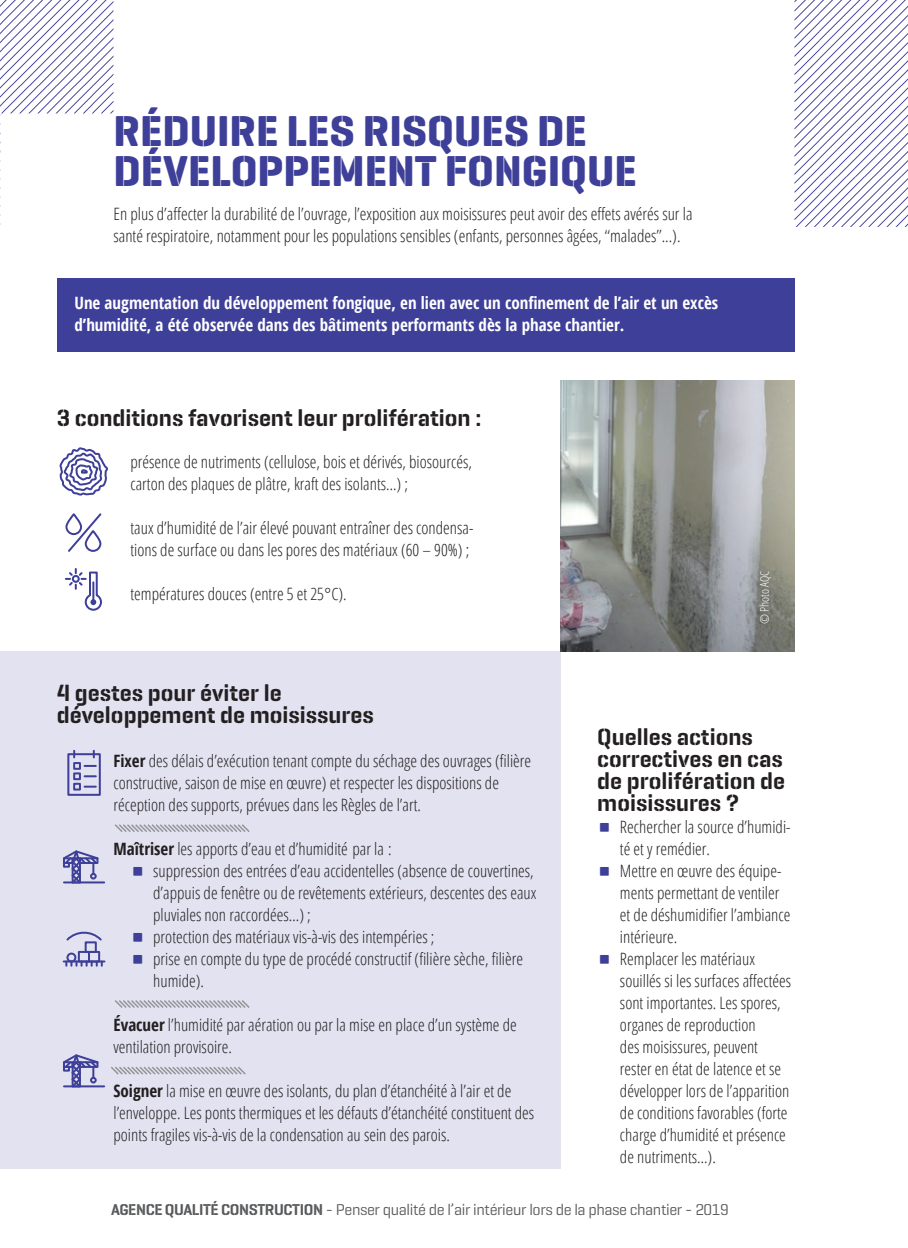
<style>
.page{position:relative;width:908px;height:1248px;background:#fff}
.page>*{position:absolute;margin:0;border:0;box-sizing:border-box;transform-origin:0 0}
.t1{font:700 44px/40px "Geogrotesque Stencil A";color:#3e3f99}
.t2{font:600 24px/22px "Geogrotesque Stencil B";color:#231f20}
.t3{font:300 condensed 17px/22px "Open Sans";color:#231f20}
.t4{font:700 condensed 17px/22px "Open Sans";color:#fff}
.t5{font:16px "Geogrotesque Stencil A";letter-spacing:-.025em;color:#57585a}
.t6{font:300 condensed 12px "Open Sans";color:#fff}
.s1{font-weight:700}
.s2{font-family:"Geogrotesque Stencil A";font-weight:700;font-stretch:normal;font-size:36px;color:#3e3f99}
.s3{font-weight:600}
</style>
<div class="page">
<div style="left:0;top:651px;width:560px;height:517px;background:#e3e2f1"></div>
<img style="left:560px;top:380px;width:234px;height:271px">
<div style="left:57px;top:279px;width:737px;height:73px;background:#3e3f99"></div>
<div style="left:67px;top:753px;width:34px;height:42px;border:2px solid #3e3f99"></div>
<div style="left:73px;top:762px;width:8px;height:7px;border:2px solid #3e3f99"></div>
<div style="left:73px;top:772px;width:8px;height:8px;border:2px solid #3e3f99"></div>
<div style="left:73px;top:782px;width:8px;height:8px;border:2px solid #3e3f99"></div>
<svg style="left:84px;top:764px;width:12px;height:2px"></svg>
<svg style="left:84px;top:775px;width:12px;height:2px"></svg>
<svg style="left:84px;top:785px;width:12px;height:2px"></svg>
<svg style="left:73px;top:750px;width:2px;height:7px"></svg>
<svg style="left:93px;top:750px;width:2px;height:7px"></svg>
<hr style="left:64px;top:881px;width:40px;height:2px;background:#3e3f99">
<svg style="left:63px;top:850px;width:37px;height:34px"></svg>
<hr style="left:64px;top:960px;width:40px;height:2px;background:#3e3f99">
<div style="left:88px;top:950px;width:12px;height:12px;border:2px solid #3e3f99"></div>
<div style="left:85px;top:941px;width:12px;height:11px;border:2px solid #3e3f99"></div>
<div style="left:78px;top:950px;width:12px;height:12px;border:2px solid #3e3f99"></div>
<svg style="left:65px;top:961px;width:38px;height:4px"></svg>
<div style="left:66px;top:952px;width:10px;height:10px;border:2px solid #3e3f99;border-radius:50%"></div>
<svg style="left:66px;top:931px;width:36px;height:11px"></svg>
<svg style="left:59px;top:447px;width:49px;height:49px"></svg>
<div style="left:65px;top:513px;width:17px;height:22px;border:2px solid #3e3f99;border-radius:7px"></div>
<svg style="left:66px;top:513px;width:36px;height:39px"></svg>
<svg style="left:66px;top:569px;width:36px;height:42px"></svg>
<svg style="left:114px;top:824px;width:136px;height:8px"></svg>
<svg style="left:115px;top:1000px;width:135px;height:8px"></svg>
<svg style="left:111px;top:1066px;width:135px;height:9px"></svg>
<hr style="left:64px;top:1085px;width:40px;height:2px;background:#3e3f99">
<svg style="left:63px;top:1054px;width:37px;height:34px"></svg>
<svg style="left:0;top:0;width:113px;height:225px"></svg>
<svg style="left:794px;top:0;width:113px;height:227px"></svg>
<h1 class="t1" style="left:113px;top:111px;width:524px">RÉDUIRE LES RISQUES DE<br>DÉVELOPPEMENT FONGIQUE</h1>
<p class="t3" style="left:113px;top:202px;width:580px">En plus d’affecter la durabilité de l’ouvrage, l’exposition aux moisissures peut avoir des effets avérés sur la santé respiratoire, notamment pour les populations sensibles (enfants, personnes âgées, ‘‘malades’’...).</p>
<p class="t4" style="left:74px;top:291px;width:645px">Une augmentation du développement fongique, en lien avec un confinement de l’air et un excès d’humidité, a été observée dans des bâtiments performants dès la phase chantier.</p>
<h2 class="t2" style="left:57px;top:406px;width:426px">3 conditions favorisent leur prolifération :</h2>
<p class="t3" style="left:130px;top:450px;width:343px">présence de nutriments (cellulose, bois et dérivés, biosourcés, carton des plaques de plâtre, kraft des isolants…) ;</p>
<p class="t3" style="left:130px;top:516px;width:344px">taux d’humidité de l’air élevé pouvant entraîner des condensa&shy;tions de surface ou dans les pores des matériaux (60 – 90%) ;</p>
<p class="t3" style="left:130px;top:582px;width:218px">températures douces (entre 5 et 25°C).</p>
<p class="t6" style="left:756px;top:624px;width:55px;rotate:-90deg">© Photo AQC</p>
<h2 class="t2" style="left:57px;top:681px;width:318px">4 gestes pour éviter le développement de moisissures</h2>
<p class="t3" style="left:113px;top:748px;width:419px"><span class="s1">Fixer</span> des délais d’exécution tenant compte du séchage des ouvrages (filière constructive, saison de mise en œuvre) et respecter les dispositions de réception des supports, prévues dans les Règles de l’art.</p>
<p class="t3" style="left:113px;top:836px;width:280px"><span class="s1">Maîtriser</span> les apports d’eau et d’humidité par la :</p>
<p class="t3" style="left:130px;top:858px;width:404px"><span class="s2">Δ</span> suppression des entrées d’eau accidentelles (absence de couvertines,</p>
<p class="t3" style="left:153px;top:880px;width:384px">d’appuis de fenêtre ou de revêtements extérieurs, descentes des eaux</p>
<p class="t3" style="left:153px;top:902px;width:159px">pluviales non raccordées…) ;</p>
<p class="t3" style="left:130px;top:924px;width:305px"><span class="s2">Δ</span> protection des matériaux vis-à-vis des intempéries ;</p>
<p class="t3" style="left:130px;top:946px;width:394px"><span class="s2">Δ</span> prise en compte du type de procédé constructif (filière sèche, filière</p>
<p class="t3" style="left:153px;top:968px;width:52px">humide).</p>
<p class="t3" style="left:113px;top:1012px;width:405px"><span class="s1">Évacuer</span> l’humidité par aération ou par la mise en place d’un système de ventilation provisoire.</p>
<p class="t3" style="left:113px;top:1078px;width:422px"><span class="s1">Soigner</span> la mise en œuvre des isolants, du plan d’étanchéité à l’air et de l’enveloppe. Les ponts thermiques et les défauts d’étanchéité constituent des points fragiles vis-à-vis de la condensation au sein des parois.</p>
<h2 class="t2" style="left:597px;top:725px;width:189px">Quelles actions correctives en cas de prolifération de moisissures ?</h2>
<p class="t3" style="left:597px;top:814px;width:195px"><span class="s2">Δ</span> Rechercher la source d’humidi-</p>
<p class="t3" style="left:619px;top:836px;width:91px">té et y remédier.</p>
<p class="t3" style="left:597px;top:858px;width:185px"><span class="s2">Δ</span> Mettre en œuvre des équipe-</p>
<p class="t3" style="left:619px;top:880px;width:161px">ments permettant de ventiler</p>
<p class="t3" style="left:619px;top:902px;width:172px">et de déshumidifier l’ambiance</p>
<p class="t3" style="left:619px;top:924px;width:59px">intérieure.</p>
<p class="t3" style="left:597px;top:946px;width:159px"><span class="s2">Δ</span> Remplacer les matériaux</p>
<p class="t3" style="left:619px;top:968px;width:173px">souillés si les surfaces affectées</p>
<p class="t3" style="left:619px;top:990px;width:162px">sont importantes. Les spores,</p>
<p class="t3" style="left:619px;top:1012px;width:137px">organes de reproduction</p>
<p class="t3" style="left:619px;top:1034px;width:139px">des moisissures, peuvent</p>
<p class="t3" style="left:619px;top:1056px;width:163px">rester en état de latence et se</p>
<p class="t3" style="left:619px;top:1078px;width:171px">développer lors de l’apparition</p>
<p class="t3" style="left:619px;top:1100px;width:169px">de conditions favorables (forte</p>
<p class="t3" style="left:619px;top:1122px;width:167px">charge d’humidité et présence</p>
<p class="t3" style="left:619px;top:1144px;width:97px">de nutriments…).</p>
<p class="t5" style="left:111px;top:1198px;width:619px"><span class="s3">AGENCE QUALITÉ CONSTRUCTION</span> - Penser qualité de l’air intérieur lors de la phase chantier - 2019</p>
</div>
